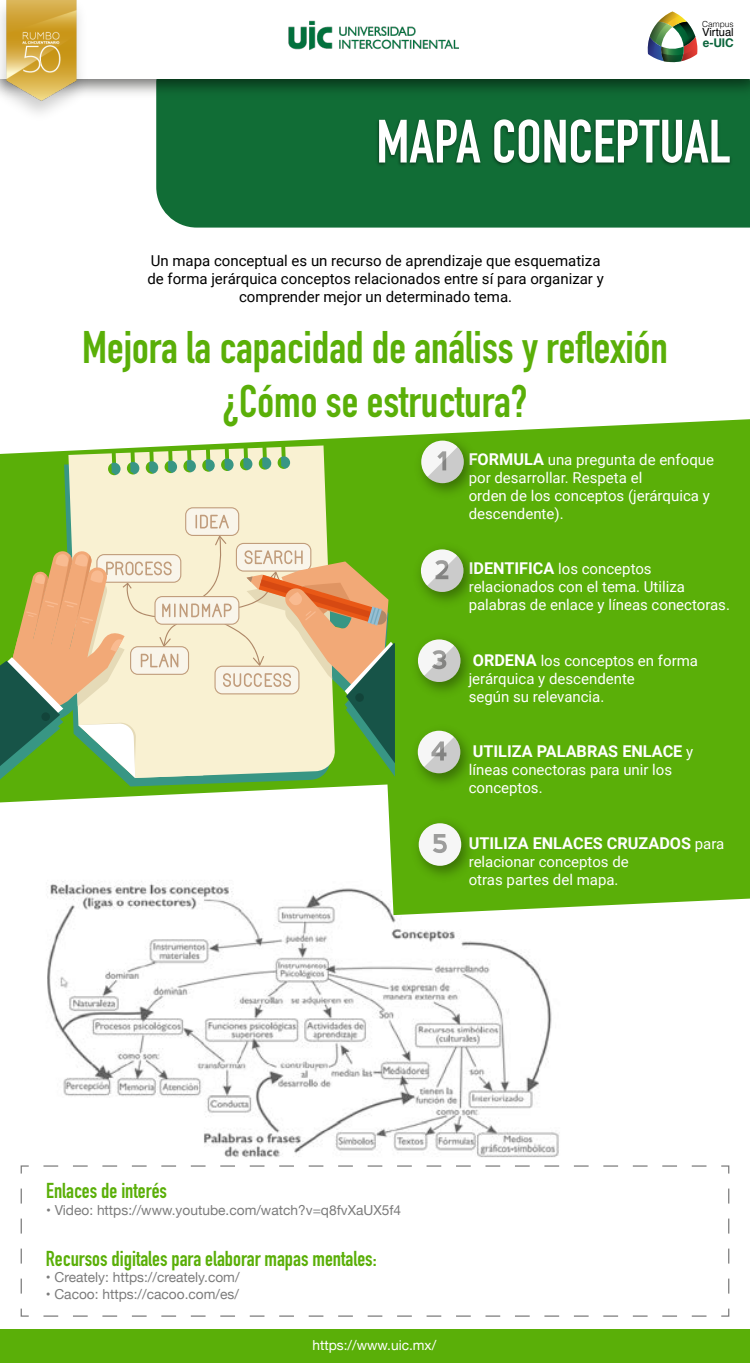
<style>
.page{position:relative;width:750px;height:1363px;background:#fff}
.page>*{position:absolute;margin:0;border:0;box-sizing:border-box;transform-origin:0 0}
.t1{font:700 60px "DIN Condensed";color:#fff}
.t2{font:700 45px/54px "DIN Condensed";color:#5aaf08;text-align:center}
.t3{font:700 21.25px "DIN Condensed";color:#5aaf08}
.t4{font:700 16.25px "Roboto";color:#fff}
.t5{font:15px/18px "Roboto";color:#fff}
.t6{font:15px/18px "Roboto";color:#000;text-align:center}
.t7{font:13.75px "Helvetica Neue";color:#7c7c7c}
.t8{font:13.75px "Helvetica Neue";color:#fff}
.t9{font:700 11.88px "Helvetica";color:#0a643b}
.t10{font:11.25px "Helvetica";color:#010100}
.t11{font:300 8.38px "Helvetica";color:#010100}
.s1{font-weight:700;font-size:16.25px}
.s2{font-weight:400;font-size:15px}
</style>
<div class="page">
<img style="left:47px;top:880px;width:512px;height:278px">
<svg style="left:0;top:419px;width:750px;height:383px;fill:#5aaf08"></svg>
<div style="left:381px;top:623px;width:369px;height:292px;background:#5aaf08"></div>
<div style="left:156px;top:104px;width:594px;height:124px;background:#116d36"></div>
<img style="left:95px;top:79px;width:655px;height:25px">
<img style="left:288px;top:20px;width:171px;height:30px">
<svg style="left:647px;top:11px;width:50px;height:51px"></svg>
<img style="left:0;top:0;width:95px;height:113px">
<img style="left:5px;top:1px;width:73px;height:101px">
<img style="left:189px;top:108px;width:546px;height:78px">
<svg style="left:721px;top:1308px;width:9px;height:9px"></svg>
<svg style="left:43px;top:1315px;width:664px;height:1px"></svg>
<svg style="left:20px;top:1308px;width:9px;height:9px"></svg>
<svg style="left:21px;top:1188px;width:1px;height:105px"></svg>
<svg style="left:20px;top:1165px;width:9px;height:9px"></svg>
<svg style="left:43px;top:1165px;width:664px;height:1px"></svg>
<svg style="left:721px;top:1165px;width:9px;height:9px"></svg>
<svg style="left:728px;top:1188px;width:1px;height:106px"></svg>
<div style="left:0;top:1329px;width:750px;height:33px;background:#5aaf08"></div>
<svg style="left:68px;top:445px;width:267px;height:62px;background:#d7e2b2"></svg>
<svg style="left:0;top:507px;width:395px;height:275px;background:#c5c993"></svg>
<div style="left:41px;top:712px;width:9px;height:9px;background:#12443a;border-radius:50%"></div>
<div style="left:355px;top:693px;width:9px;height:9px;background:#12443a;border-radius:50%"></div>
<img style="left:406px;top:812px;width:74px;height:74px">
<div style="left:419px;top:823px;width:42px;height:42px;background:#f6f6f6;border-radius:50%"></div>
<svg style="left:433px;top:834px;width:14px;height:19px"></svg>
<img style="left:410px;top:430px;width:74px;height:74px">
<svg style="left:421px;top:440px;width:43px;height:43px"></svg>
<svg style="left:427px;top:447px;width:37px;height:36px"></svg>
<img style="left:409px;top:539px;width:73px;height:73px">
<div style="left:421px;top:549px;width:42px;height:43px;background:#f6f6f6;border-radius:50%"></div>
<svg style="left:427px;top:555px;width:36px;height:37px"></svg>
<img style="left:406px;top:629px;width:74px;height:73px">
<div style="left:418px;top:639px;width:42px;height:43px;background:#f6f6f6;border-radius:50%"></div>
<svg style="left:424px;top:645px;width:36px;height:37px"></svg>
<img style="left:406px;top:720px;width:74px;height:74px">
<div style="left:418px;top:730px;width:42px;height:43px;background:#f6f6f6;border-radius:50%"></div>
<svg style="left:424px;top:737px;width:36px;height:36px"></svg>
<p class="t11" style="left:702px;top:16px;width:33px">Campus</p>
<p class="t10" style="left:702px;top:24px;width:33px">Virtual</p>
<p class="t9" style="left:703px;top:33px;width:33px">e-UIC</p>
<h1 class="t1" style="left:376px;top:101px;width:356px">MAPA CONCEPTUAL</h1>
<p class="t6" style="left:147px;top:251px;width:458px">Un mapa conceptual es un recurso de aprendizaje que esquematiza de forma jerárquica conceptos relacionados entre sí para organizar y comprender mejor un determinado tema.</p>
<h2 class="t2" style="left:82px;top:320px;width:587px">Mejora la capacidad de análiss y reflexión ¿Cómo se estructura?</h2>
<p class="t5" style="left:469px;top:450px;width:247px"><span class="s1">FORMULA</span> una pregunta de enfoque por desarrollar. Respeta el<br>orden de los conceptos (jerárquica y descendente).</p>
<p class="t5" style="left:469px;top:559px;width:263px"><span class="s1">IDENTIFICA</span> los conceptos relacionados con el tema. Utiliza palabras de enlace y líneas conectoras.</p>
<p class="t5" style="left:469px;top:651px;width:231px"><span class="s1">ORDENA</span> los conceptos en forma jerárquica y descendente<br>según su relevancia.</p>
<p class="t4" style="left:473px;top:740px;width:222px">UTILIZA PALABRAS ENLACE <span class="s2">y</span></p>
<p class="t5" style="left:469px;top:760px;width:205px">líneas conectoras para unir los conceptos.</p>
<p class="t4" style="left:469px;top:832px;width:257px">UTILIZA ENLACES CRUZADOS <span class="s2">para</span></p>
<p class="t5" style="left:469px;top:852px;width:162px">relacionar conceptos de otras partes del mapa.</p>
<h3 class="t3" style="left:46px;top:1176px;width:122px">Enlaces de interés</h3>
<p class="t7" style="left:46px;top:1200px;width:357px">• Video: https://www.youtube.com/watch?v=q8fvXaUX5f4</p>
<h3 class="t3" style="left:46px;top:1244px;width:332px">Recursos digitales para elaborar mapas mentales:</h3>
<p class="t7" style="left:46px;top:1267px;width:195px">• Creately: https://creately.com/</p>
<p class="t7" style="left:46px;top:1284px;width:195px">• Cacoo: https://cacoo.com/es/</p>
<p class="t8" style="left:312px;top:1334px;width:125px">https://www.uic.mx/</p>
</div>
